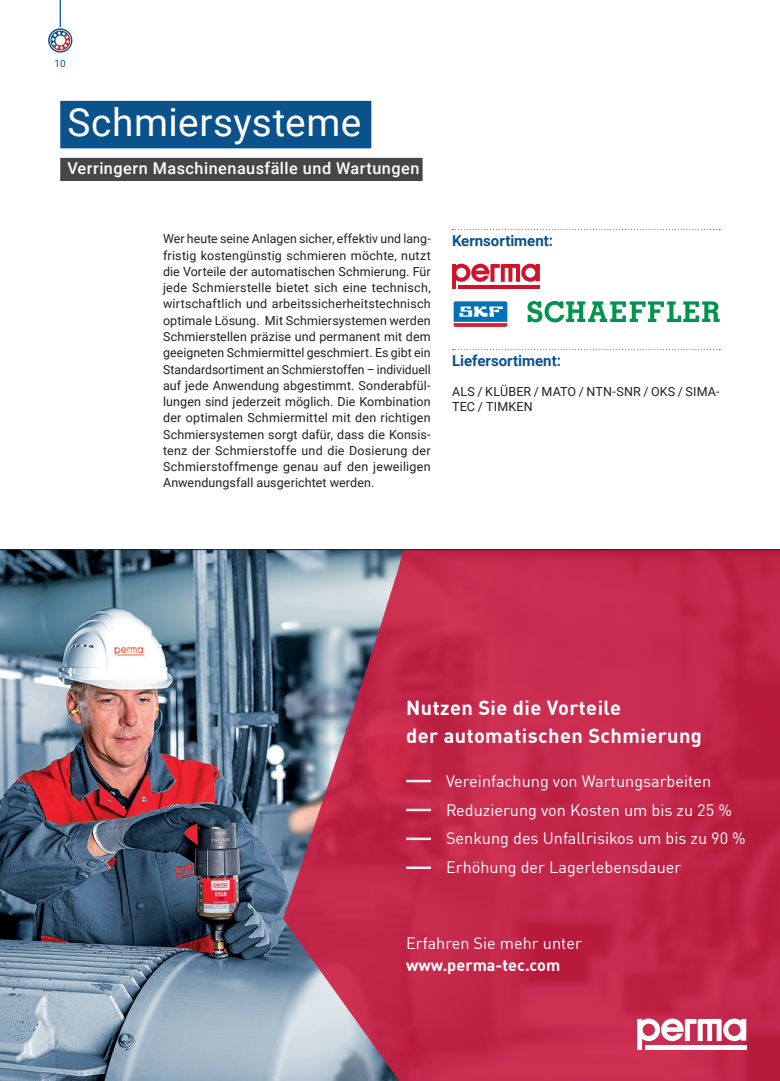
<style>
.page{position:relative;width:780px;height:1081px;background:#fff}
.page>*{position:absolute;margin:0;border:0;box-sizing:border-box;transform-origin:0 0}
.Headline{font:38.75px "Roboto";letter-spacing:.015em;color:#fff}
.t1{font:700 20px/27.5px "DIN Pro";letter-spacing:.02em;color:#fff}
.t2{font:16.25px/28.8px "DIN Pro";color:#fff}
.SUB{font:500 16.25px "Roboto";letter-spacing:.03em;color:#fff}
.Copy_SUB{font:700 15px "Roboto";color:#0a528c}
.Copy{font:12.5px/16.2px "Roboto";letter-spacing:.01em;color:#231f20;text-align:justify}
.t3{font:10px "Roboto";color:#0a528c}
.s1{font-weight:700}
</style>
<div class="page">
<div style="left:60px;top:101px;width:311px;height:47px;background:#0a528c"></div>
<div style="left:60px;top:158px;width:362px;height:23px;background:#454647"></div>
<svg style="left:452px;top:229px;width:268px;height:1px"></svg>
<svg style="left:452px;top:349px;width:268px;height:1px"></svg>
<svg style="left:453px;top:301px;width:54px;height:26px"></svg>
<svg style="left:527px;top:301px;width:192px;height:21px"></svg>
<svg style="left:452px;top:264px;width:88px;height:25px"></svg>
<img style="left:0;top:550px;width:283px;height:531px">
<svg style="left:283px;top:550px;width:497px;height:531px;background:#bd3656"></svg>
<svg style="left:637px;top:1018px;width:109px;height:32px"></svg>
<hr style="left:406px;top:780px;width:25px;height:2px;background:#edeeed">
<hr style="left:406px;top:809px;width:25px;height:2px;background:#edeeed">
<hr style="left:406px;top:837px;width:25px;height:3px;background:#edeeed">
<hr style="left:406px;top:866px;width:25px;height:3px;background:#edeeed">
<svg style="left:48px;top:0;width:24px;height:53px"></svg>
<hr style="left:0;top:549px;width:780px;height:1px;background:#231f20">
<p class="t3" style="left:55px;top:56px;width:13px">10</p>
<p class="Headline" style="left:67px;top:95px;width:295px">Schmiersysteme</p>
<p class="SUB" style="left:67px;top:157px;width:353px">Verringern Maschinenausfälle und Wartungen</p>
<p class="Copy" style="left:163px;top:230px;width:269px">Wer heute seine Anlagen sicher, effektiv und lang&shy;fristig kostengünstig schmieren möchte, nutzt die Vorteile der automatischen Schmierung. Für jede Schmierstelle bietet sich eine technisch, wirtschaftlich und arbeitssicherheitstechnisch optimale Lösung. Mit Schmiersystemen werden Schmierstellen präzise und permanent mit dem geeigneten Schmiermittel geschmiert. Es gibt ein Standardsortiment an Schmierstoffen – individuell auf jede Anwendung abgestimmt. Sonderabfül&shy;lungen sind jederzeit möglich. Die Kombination der optimalen Schmiermittel mit den richtigen Schmiersystemen sorgt dafür, dass die Konsis&shy;tenz der Schmierstoffe und die Dosierung der Schmierstoffmenge genau auf den jeweiligen Anwendungsfall ausgerichtet werden.</p>
<p class="Copy_SUB" style="left:452px;top:230px;width:103px">Kernsortiment:</p>
<p class="Copy_SUB" style="left:452px;top:350px;width:110px">Liefersortiment:</p>
<p class="Copy" style="left:452px;top:384px;width:269px;line-height:15px">ALS / KLÜBER / MATO / NTN-SNR / OKS / SIMA-<br>TEC / TIMKEN</p>
<p class="t1" style="left:406px;top:693px;width:297px">Nutzen Sie die Vorteile<br>der automatischen Schmierung</p>
<p class="t2" style="left:446px;top:765px;width:301px">Vereinfachung von Wartungsarbeiten Reduzierung von Kosten um bis zu 25 % Senkung des Unfallrisikos um bis zu 90 % Erhöhung der Lagerlebensdauer</p>
<p class="t2" style="left:406px;top:930px;width:177px;line-height:22.5px">Erfahren Sie mehr unter <span class="s1">www.perma-tec.com</span></p>
</div>
